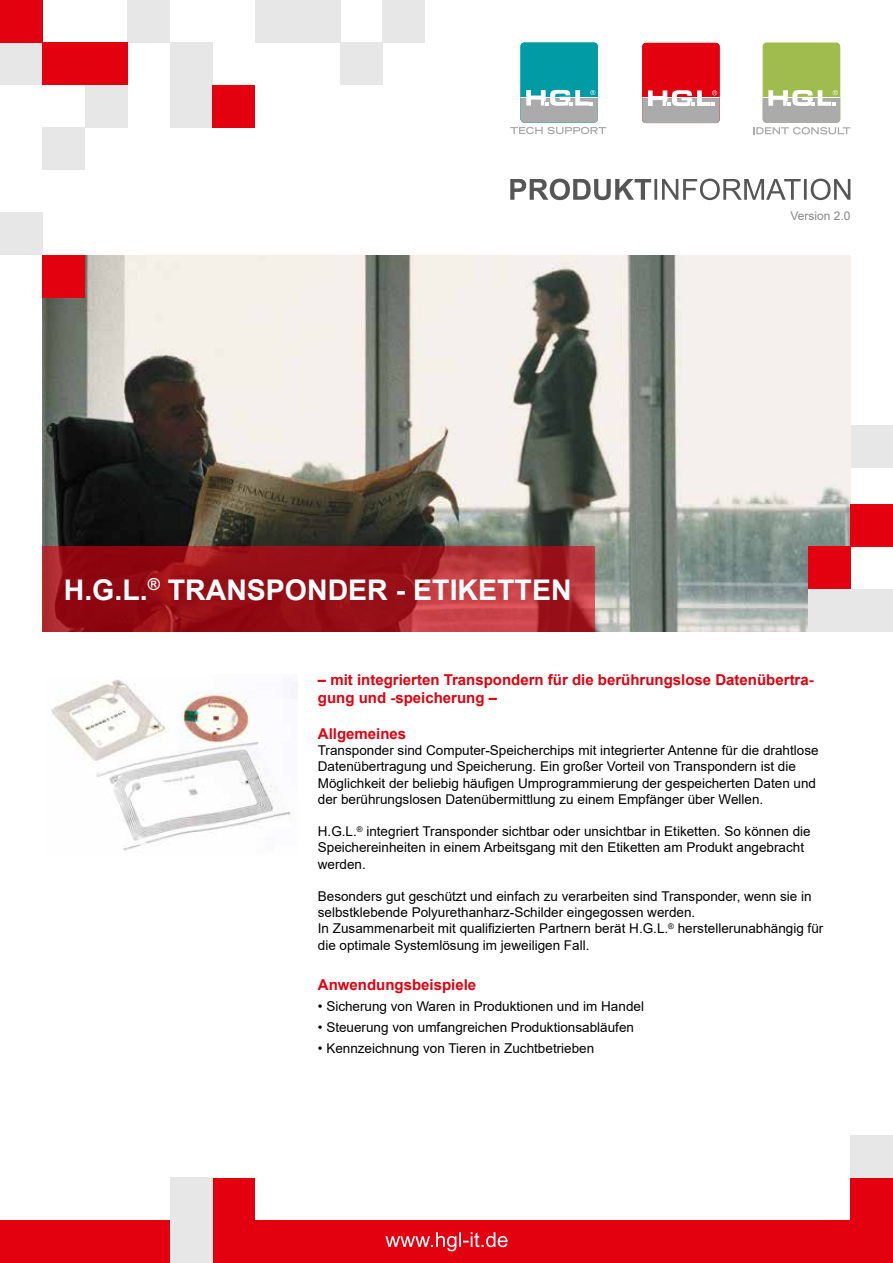
<style>
.page{position:relative;width:893px;height:1263px;background:#fff}
.page>*{position:absolute;margin:0;border:0;box-sizing:border-box;transform-origin:0 0}
.t1{font:700 28.5px "Arial";color:#fff}
.t2{font:700 15px/18px "Arial";color:#e3000f}
.t3{font:13.5px/16.2px "Arial";color:#000}
.t4{font:12px "Arial";color:#878786}
</style>
<div class="page">
<div style="left:0;top:1220px;width:893px;height:43px;background:#e3000f"></div>
<svg style="left:510px;top:179px;width:340px;height:21px"></svg>
<div style="left:0;top:43px;width:43px;height:42px;background:#e7e7e7"></div>
<div style="left:0;top:0;width:43px;height:43px;background:#e3000f"></div>
<div style="left:85px;top:85px;width:43px;height:43px;background:#e7e7e7"></div>
<div style="left:43px;top:128px;width:42px;height:42px;background:#e7e7e7"></div>
<div style="left:128px;top:0;width:42px;height:43px;background:#e7e7e7"></div>
<div style="left:255px;top:0;width:85px;height:43px;background:#e7e7e7"></div>
<div style="left:383px;top:0;width:42px;height:43px;background:#e7e7e7"></div>
<div style="left:170px;top:43px;width:43px;height:85px;background:#e7e7e7"></div>
<div style="left:213px;top:85px;width:42px;height:43px;background:#e3000f"></div>
<div style="left:0;top:213px;width:43px;height:42px;background:#e7e7e7"></div>
<div style="left:340px;top:43px;width:43px;height:42px;background:#e7e7e7"></div>
<div style="left:43px;top:43px;width:85px;height:42px;background:#e3000f"></div>
<div style="left:850px;top:425px;width:43px;height:43px;background:#e7e7e7"></div>
<img style="left:43px;top:255px;width:807px;height:376px">
<svg style="left:43px;top:546px;width:552px;height:85px;background:#a11920"></svg>
<div style="left:43px;top:255px;width:42px;height:43px;background:#e3000f"></div>
<div style="left:808px;top:546px;width:42px;height:43px;background:#e3000f"></div>
<div style="left:850px;top:504px;width:43px;height:42px;background:#e3000f"></div>
<div style="left:808px;top:589px;width:42px;height:42px;background:#e7e7e7"></div>
<div style="left:850px;top:589px;width:43px;height:43px;background:#e7e7e7"></div>
<div style="left:213px;top:1178px;width:42px;height:54px;background:#e3000f"></div>
<div style="left:850px;top:1178px;width:43px;height:45px;background:#e3000f"></div>
<div style="left:850px;top:1135px;width:43px;height:43px;background:#e7e7e7"></div>
<div style="left:170px;top:1178px;width:43px;height:85px;background:#e7e7e7"></div>
<img style="left:51px;top:679px;width:247px;height:172px">
<svg style="left:510px;top:127px;width:96px;height:7px"></svg>
<div style="left:520px;top:43px;width:78px;height:80px;background:#009ba4;border-radius:4px"></div>
<div style="left:520px;top:97px;width:78px;height:26px;background:#ababac"></div>
<hr style="left:520px;top:97px;width:78px;height:1px;background:#fff">
<svg style="left:526px;top:90px;width:69px;height:16px"></svg>
<svg style="left:753px;top:127px;width:97px;height:7px"></svg>
<div style="left:763px;top:43px;width:77px;height:80px;background:#a1bc4e;border-radius:4px"></div>
<div style="left:763px;top:98px;width:77px;height:25px;background:#ababac"></div>
<hr style="left:763px;top:97px;width:77px;height:1px;background:#fff">
<svg style="left:768px;top:90px;width:70px;height:16px"></svg>
<div style="left:642px;top:43px;width:78px;height:80px;background:#e3000f;border-radius:4px"></div>
<div style="left:642px;top:98px;width:78px;height:25px;background:#ababac"></div>
<hr style="left:642px;top:97px;width:78px;height:1px;background:#fff">
<svg style="left:648px;top:90px;width:69px;height:16px"></svg>
<svg style="left:385px;top:1232px;width:123px;height:19px"></svg>
<h1 class="t1" style="left:64px;top:570px;width:509px">H.G.L.<sup>®</sup> TRANSPONDER - ETIKETTEN</h1>
<p class="t4" style="left:790px;top:207px;width:62px">Version 2.0</p>
<p class="t2" style="left:318px;top:671px;width:497px">– mit integrierten Transpondern für die berührungslose Datenübertra&shy;gung und -speicherung –</p>
<p class="t2" style="left:318px;top:725px;width:90px">Allgemeines</p>
<p class="t3" style="left:318px;top:742px;width:502px">Transponder sind Computer-Speicherchips mit integrierter Antenne für die drahtlose Datenübertragung und Speicherung. Ein großer Vorteil von Transpondern ist die Möglichkeit der beliebig häufigen Umprogrammierung der gespeicherten Daten und der berührungslosen Datenübermittlung zu einem Empfänger über Wellen.</p>
<p class="t3" style="left:318px;top:823px;width:494px">H.G.L.<sup>®</sup> integriert Transponder sichtbar oder unsichtbar in Etiketten. So können die<br>Speichereinheiten in einem Arbeitsgang mit den Etiketten am Produkt angebracht werden.</p>
<p class="t3" style="left:318px;top:888px;width:507px">Besonders gut geschützt und einfach zu verarbeiten sind Transponder, wenn sie in selbstklebende Polyurethanharz-Schilder eingegossen werden.<br>In Zusammenarbeit mit qualifizierten Partnern berät H.G.L.<sup>®</sup> herstellerunabhängig für die optimale Systemlösung im jeweiligen Fall.</p>
<p class="t2" style="left:318px;top:976px;width:160px">Anwendungsbeispiele</p>
<p class="t3" style="left:318px;top:998px;width:328px">• Sicherung von Waren in Produktionen und im Handel</p>
<p class="t3" style="left:318px;top:1019px;width:318px">• Steuerung von umfangreichen Produktionsabläufen</p>
<p class="t3" style="left:318px;top:1040px;width:278px">• Kennzeichnung von Tieren in Zuchtbetrieben</p>
</div>
